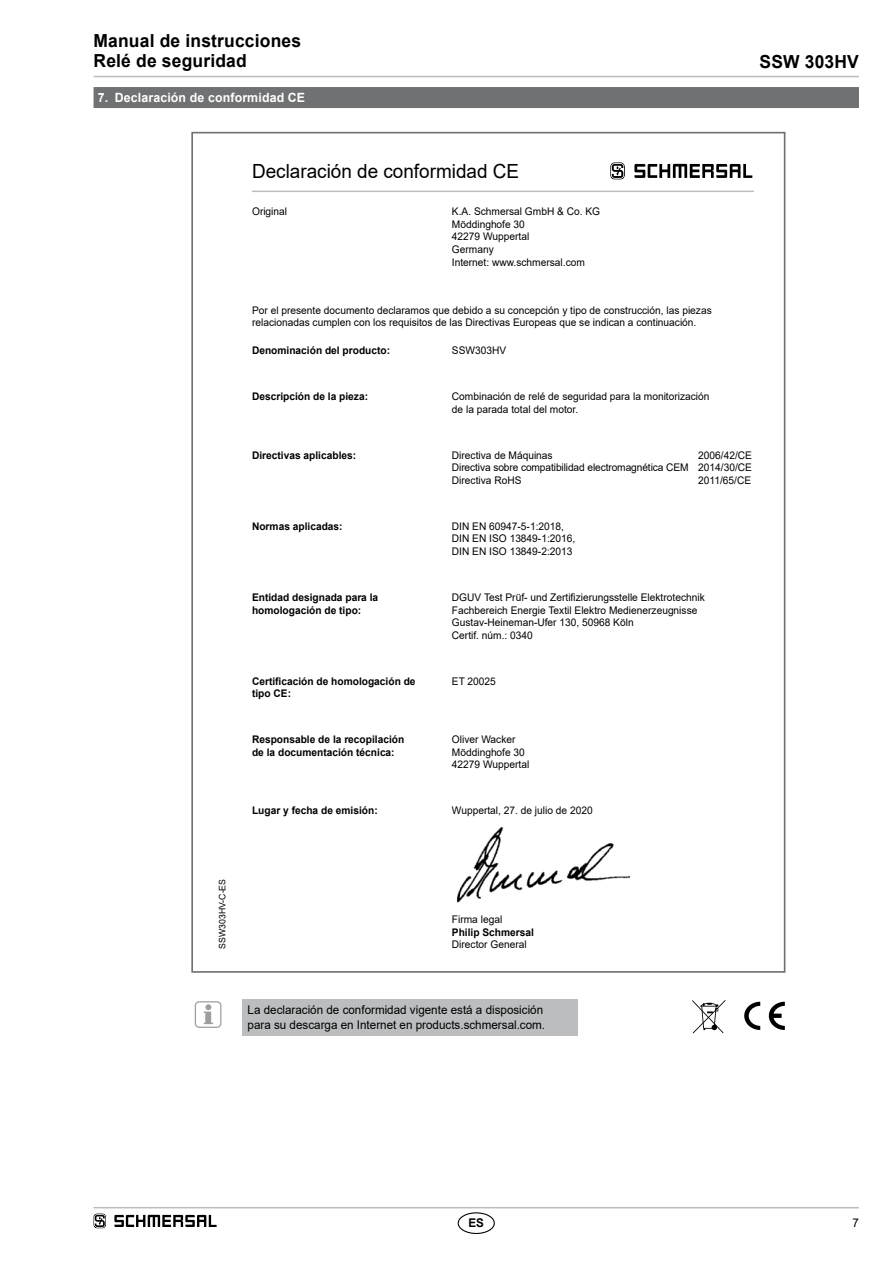
<style>
.page{position:relative;width:893px;height:1263px;background:#fff}
.page>*{position:absolute;margin:0;border:0;box-sizing:border-box;transform-origin:0 0}
.t1{font:19.5px "Arial";color:#000}
.t2{font:700 18px/20.2px "Arial";letter-spacing:.01em;color:#000}
.t3{font:700 12.75px "Arial";letter-spacing:.01em;color:#fff}
.t4{font:12px/15.1px "Arial";color:#000}
.t5{font:700 12px "Arial";color:#000}
.t6{font:10.5px/12.6px "Arial";color:#000}
.t7{font:700 10.5px/12.6px "Arial";color:#000}
.t8{font:9px "Arial";color:#000}
</style>
<div class="page">
<hr style="left:94px;top:1207px;width:765px;height:1px;background:#bbbdbe">
<hr style="left:94px;top:76px;width:765px;height:1px;background:#bbbdbe">
<div style="left:458px;top:1212px;width:37px;height:22px;border:1px solid #000;border-radius:50%"></div>
<svg style="left:94px;top:1213px;width:12px;height:15px"></svg>
<svg style="left:114px;top:1215px;width:103px;height:12px"></svg>
<div style="left:242px;top:999px;width:336px;height:37px;background:#bbbdbe"></div>
<svg style="left:204px;top:1004px;width:9px;height:20px"></svg>
<div style="left:195px;top:1001px;width:26px;height:27px;border:1px solid #9c9e9f;border-radius:4px"></div>
<img style="left:456px;top:827px;width:173px;height:76px">
<hr style="left:252px;top:191px;width:502px;height:1px;background:#bbbdbe">
<svg style="left:610px;top:162px;width:15px;height:17px"></svg>
<svg style="left:634px;top:164px;width:118px;height:14px"></svg>
<div style="left:94px;top:87px;width:765px;height:21px;background:#707172"></div>
<svg style="left:744px;top:1002px;width:16px;height:28px"></svg>
<svg style="left:769px;top:1002px;width:16px;height:28px"></svg>
<svg style="left:692px;top:1000px;width:33px;height:33px"></svg>
<h2 class="t2" style="left:94px;top:31px;width:209px">Manual de instrucciones<br>Relé de seguridad</h2>
<p class="t3" style="left:98px;top:89px;width:209px">7. Declaración de conformidad CE</p>
<h2 class="t2" style="left:759px;top:52px;width:101px">SSW 303HV</h2>
<h1 class="t1" style="left:252px;top:158px;width:269px">Declaración de conformidad CE</h1>
<p class="t6" style="left:252px;top:205px;width:37px">Original</p>
<p class="t6" style="left:452px;top:205px;width:150px">K.A. Schmersal GmbH &amp; Co. KG<br>Möddinghofe 30<br>42279 Wuppertal<br>Germany<br>Internet: www.schmersal.com</p>
<p class="t6" style="left:252px;top:303px;width:461px">Por el presente documento declaramos que debido a su concepción y tipo de construcción, las piezas relacionadas cumplen con los requisitos de las Directivas Europeas que se indican a continuación.</p>
<p class="t7" style="left:252px;top:344px;width:140px">Denominación del producto:</p>
<p class="t6" style="left:452px;top:344px;width:56px">SSW303HV</p>
<p class="t7" style="left:252px;top:390px;width:118px">Descripción de la pieza:</p>
<p class="t6" style="left:452px;top:390px;width:259px">Combinación de relé de seguridad para la monitorización de la parada total del motor.</p>
<p class="t7" style="left:252px;top:449px;width:106px">Directivas aplicables:</p>
<p class="t6" style="left:452px;top:449px;width:238px">Directiva de Máquinas<br>Directiva sobre compatibilidad electromagnética CEM<br>Directiva RoHS</p>
<p class="t6" style="left:698px;top:449px;width:55px;text-align:justify">2006/42/CE 2014/30/CE 2011/65/CE</p>
<p class="t7" style="left:252px;top:520px;width:92px">Normas aplicadas:</p>
<p class="t6" style="left:452px;top:520px;width:125px">DIN EN 60947-5-1:2018,<br>DIN EN ISO 13849-1:2016,<br>DIN EN ISO 13849-2:2013</p>
<p class="t7" style="left:252px;top:591px;width:128px">Entidad designada para la homologación de tipo:</p>
<p class="t6" style="left:452px;top:591px;width:254px">DGUV Test Prüf- und Zertifizierungsstelle Elektrotechnik Fachbereich Energie Textil Elektro Medienerzeugnisse Gustav-Heineman-Ufer 130, 50968 Köln<br>Certif. núm.: 0340</p>
<p class="t7" style="left:252px;top:675px;width:165px">Certificación de homologación de tipo CE:</p>
<p class="t6" style="left:452px;top:675px;width:45px">ET 20025</p>
<p class="t7" style="left:252px;top:733px;width:154px">Responsable de la recopilación de la documentación técnica:</p>
<p class="t6" style="left:452px;top:733px;width:79px">Oliver Wacker<br>Möddinghofe 30<br>42279 Wuppertal</p>
<p class="t7" style="left:252px;top:804px;width:127px">Lugar y fecha de emisión:</p>
<p class="t6" style="left:452px;top:803px;width:142px">Wuppertal, 27. de julio de 2020</p>
<p class="t8" style="left:216px;top:949px;width:71px;rotate:-90deg">SSW303HV-C-ES</p>
<p class="t6" style="left:452px;top:913px;width:52px">Firma legal</p>
<p class="t7" style="left:452px;top:926px;width:84px">Philip Schmersal</p>
<p class="t6" style="left:452px;top:938px;width:76px">Director General</p>
<p class="t4" style="left:248px;top:1002px;width:299px">La declaración de conformidad vigente está a disposición para su descarga en Internet en products.schmersal.com.</p>
<p class="t5" style="left:468px;top:1214px;width:17px">ES</p>
<p class="t4" style="left:852px;top:1215px;width:8px">7</p>
</div>
